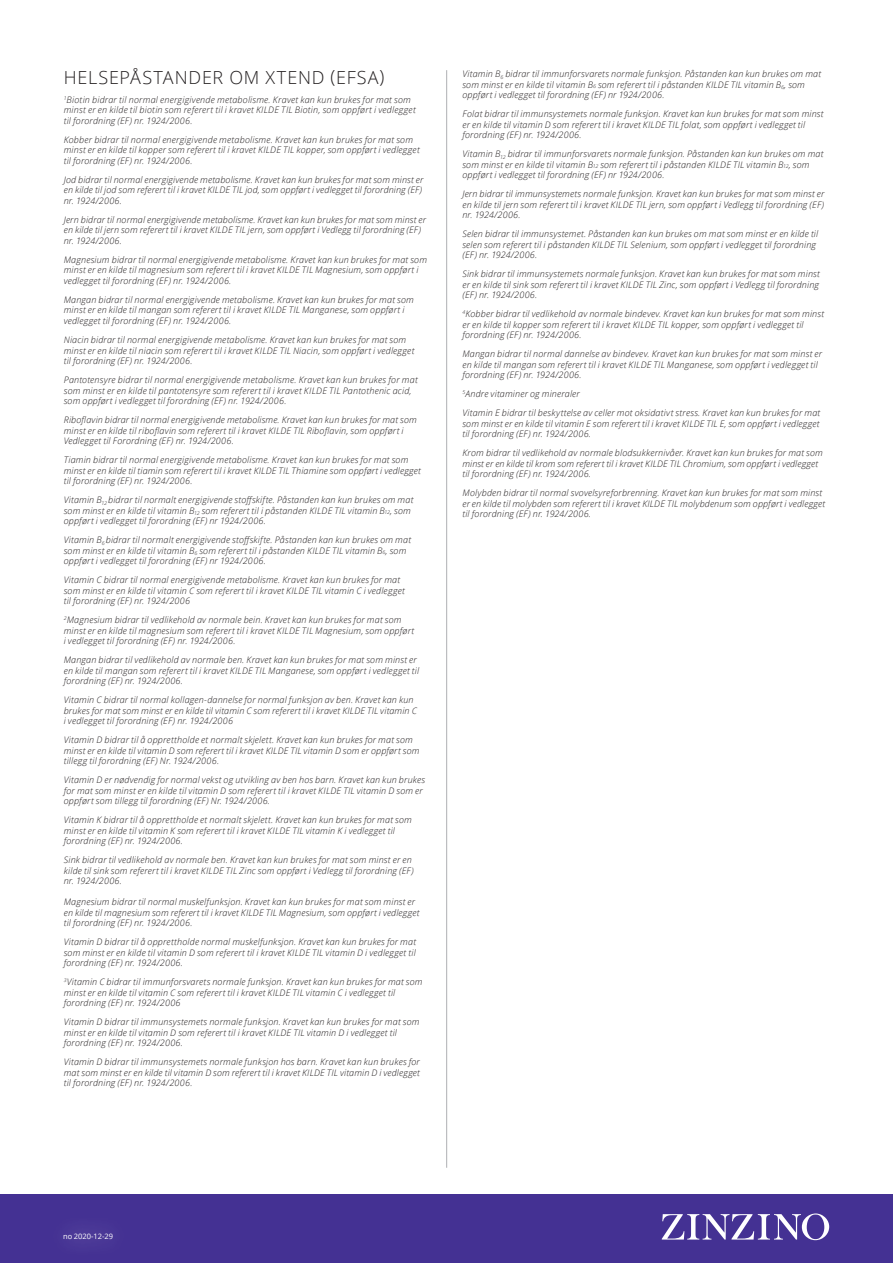
<style>
.page{position:relative;width:893px;height:1263px;background:#fff}
.page>*{position:absolute;margin:0;border:0;box-sizing:border-box;transform-origin:0 0}
.t1{font:300 18px "Open Sans";letter-spacing:.045em;color:#231f20}
.Brödtext_Health_Clai{font:italic 300 9px/10.5px "Open Sans";letter-spacing:.02em;color:#231f20}
.t2{font:7.5px "Open Sans";color:#fff}
.s1{font-size:5.25px}
</style>
<div class="page">
<hr style="left:446px;top:70px;width:1px;height:1098px;background:#aeafb3">
<div style="left:0;top:1194px;width:893px;height:69px;background:#443193"></div>
<svg style="left:662px;top:1213px;width:167px;height:27px"></svg>
<p class="t1" style="left:64px;top:65px;width:322px">HELSEPÅSTANDER OM XTEND (EFSA)</p>
<p class="Brödtext_Health_Clai" style="left:64px;top:94px;width:353px"><sup>1</sup>Biotin bidrar til normal energigivende metabolisme. Kravet kan kun brukes for mat som minst er en kilde til biotin som referert til i kravet KILDE TIL Biotin, som oppført i vedlegget til forordning (EF) nr. 1924/2006.</p>
<p class="Brödtext_Health_Clai" style="left:64px;top:134px;width:357px">Kobber bidrar til normal energigivende metabolisme. Kravet kan kun brukes for mat som minst er en kilde til kopper som referert til i kravet KILDE TIL kopper, som oppført i vedlegget til forordning (EF) nr. 1924/2006.</p>
<p class="Brödtext_Health_Clai" style="left:64px;top:174px;width:361px">Jod bidrar til normal energigivende metabolisme. Kravet kan kun brukes for mat som minst er en kilde til jod som referert til i kravet KILDE TIL jod, som oppført i vedlegget til forordning (EF) nr. 1924/2006.</p>
<p class="Brödtext_Health_Clai" style="left:64px;top:214px;width:364px">Jern bidrar til normal energigivende metabolisme. Kravet kan kun brukes for mat som minst er en kilde til jern som referert til i kravet KILDE TIL jern, som oppført i Vedlegg til forordning (EF) nr. 1924/2006.</p>
<p class="Brödtext_Health_Clai" style="left:64px;top:254px;width:365px">Magnesium bidrar til normal energigivende metabolisme. Kravet kan kun brukes for mat som minst er en kilde til magnesium som referert til i kravet KILDE TIL Magnesium, som oppført i vedlegget til forordning (EF) nr. 1924/2006.</p>
<p class="Brödtext_Health_Clai" style="left:64px;top:294px;width:352px">Mangan bidrar til normal energigivende metabolisme. Kravet kan kun brukes for mat som minst er en kilde til mangan som referert til i kravet KILDE TIL Manganese, som oppført i vedlegget til forordning (EF) nr. 1924/2006.</p>
<p class="Brödtext_Health_Clai" style="left:64px;top:334px;width:352px">Niacin bidrar til normal energigivende metabolisme. Kravet kan kun brukes for mat som minst er en kilde til niacin som referert til i kravet KILDE TIL Niacin, som oppført i vedlegget til forordning (EF) nr. 1924/2006.</p>
<p class="Brödtext_Health_Clai" style="left:64px;top:374px;width:355px">Pantotensyre bidrar til normal energigivende metabolisme. Kravet kan kun brukes for mat som minst er en kilde til pantotensyre som referert til i kravet KILDE TIL Pantothenic acid, som oppført i vedlegget til forordning (EF) nr. 1924/2006.</p>
<p class="Brödtext_Health_Clai" style="left:64px;top:414px;width:355px">Riboflavin bidrar til normal energigivende metabolisme. Kravet kan kun brukes for mat som minst er en kilde til riboflavin som referert til i kravet KILDE TIL Riboflavin, som oppført i<br>Vedlegget til Forordning (EF) nr. 1924/2006.</p>
<p class="Brödtext_Health_Clai" style="left:64px;top:454px;width:359px">Tiamin bidrar til normal energigivende metabolisme. Kravet kan kun brukes for mat som minst er en kilde til tiamin som referert til i kravet KILDE TIL Thiamine som oppført i vedlegget til forordning (EF) nr. 1924/2006.</p>
<p class="Brödtext_Health_Clai" style="left:64px;top:494px;width:351px">Vitamin B<sub>12</sub> bidrar til normalt energigivende stoffskifte. Påstanden kan kun brukes om mat som minst er en kilde til vitamin B<sub>12</sub> som referert til i påstanden KILDE TIL vitamin B<span class="s1">12</span>, som oppført i vedlegget til forordning (EF) nr 1924/2006.</p>
<p class="Brödtext_Health_Clai" style="left:64px;top:534px;width:349px">Vitamin B<sub>6</sub> bidrar til normalt energigivende stoffskifte. Påstanden kan kun brukes om mat som minst er en kilde til vitamin B<sub>6</sub> som referert til i påstanden KILDE TIL vitamin B<span class="s1">6</span>, som oppført i vedlegget til forordning (EF) nr 1924/2006.</p>
<p class="Brödtext_Health_Clai" style="left:64px;top:574px;width:342px">Vitamin C bidrar til normal energigivende metabolisme. Kravet kan kun brukes for mat som minst er en kilde til vitamin C som referert til i kravet KILDE TIL vitamin C i vedlegget til forordning (EF) nr. 1924/2006</p>
<p class="Brödtext_Health_Clai" style="left:64px;top:614px;width:352px"><sup>2</sup>Magnesium bidrar til vedlikehold av normale bein. Kravet kan kun brukes for mat som minst er en kilde til magnesium som referert til i kravet KILDE TIL Magnesium, som oppført i vedlegget til forordning (EF) nr. 1924/2006.</p>
<p class="Brödtext_Health_Clai" style="left:64px;top:654px;width:357px">Mangan bidrar til vedlikehold av normale ben. Kravet kan kun brukes for mat som minst er en kilde til mangan som referert til i kravet KILDE TIL Manganese, som oppført i vedlegget til forordning (EF) nr. 1924/2006.</p>
<p class="Brödtext_Health_Clai" style="left:64px;top:694px;width:355px">Vitamin C bidrar til normal kollagen-dannelse for normal funksjon av ben. Kravet kan kun brukes for mat som minst er en kilde til vitamin C som referert til i kravet KILDE TIL vitamin C i vedlegget til forordning (EF) nr. 1924/2006</p>
<p class="Brödtext_Health_Clai" style="left:64px;top:734px;width:357px">Vitamin D bidrar til å opprettholde et normalt skjelett. Kravet kan kun brukes for mat som minst er en kilde til vitamin D som referert til i kravet KILDE TIL vitamin D som er oppført som tillegg til forordning (EF) Nr. 1924/2006.</p>
<p class="Brödtext_Health_Clai" style="left:64px;top:774px;width:363px">Vitamin D er nødvendig for normal vekst og utvikling av ben hos barn. Kravet kan kun brukes for mat som minst er en kilde til vitamin D som referert til i kravet KILDE TIL vitamin D som er oppført som tillegg til forordning (EF) Nr. 1924/2006.</p>
<p class="Brödtext_Health_Clai" style="left:64px;top:814px;width:350px">Vitamin K bidrar til å opprettholde et normalt skjelett. Kravet kan kun brukes for mat som minst er en kilde til vitamin K som referert til i kravet KILDE TIL vitamin K i vedlegget til forordning (EF) nr. 1924/2006.</p>
<p class="Brödtext_Health_Clai" style="left:64px;top:854px;width:351px">Sink bidrar til vedlikehold av normale ben. Kravet kan kun brukes for mat som minst er en kilde til sink som referert til i kravet KILDE TIL Zinc som oppført i Vedlegg til forordning (EF) nr. 1924/2006.</p>
<p class="Brödtext_Health_Clai" style="left:64px;top:896px;width:357px">Magnesium bidrar til normal muskelfunksjon. Kravet kan kun brukes for mat som minst er en kilde til magnesium som referert til i kravet KILDE TIL Magnesium, som oppført i vedlegget til forordning (EF) nr. 1924/2006.</p>
<p class="Brödtext_Health_Clai" style="left:64px;top:936px;width:354px;text-align:justify">Vitamin D bidrar til å opprettholde normal muskelfunksjon. Kravet kan kun brukes for mat som minst er en kilde til vitamin D som referert til i kravet KILDE TIL vitamin D i vedlegget til forordning (EF) nr. 1924/2006.</p>
<p class="Brödtext_Health_Clai" style="left:64px;top:976px;width:360px"><sup>3</sup>Vitamin C bidrar til immunforsvarets normale funksjon. Kravet kan kun brukes for mat som minst er en kilde til vitamin C som referert til i kravet KILDE TIL vitamin C i vedlegget til forordning (EF) nr. 1924/2006</p>
<p class="Brödtext_Health_Clai" style="left:64px;top:1016px;width:357px">Vitamin D bidrar til immunsystemets normale funksjon. Kravet kan kun brukes for mat som minst er en kilde til vitamin D som referert til i kravet KILDE TIL vitamin D i vedlegget til forordning (EF) nr. 1924/2006.</p>
<p class="Brödtext_Health_Clai" style="left:64px;top:1056px;width:358px;text-align:justify">Vitamin D bidrar til immunsystemets normale funksjon hos barn. Kravet kan kun brukes for mat som minst er en kilde til vitamin D som referert til i kravet KILDE TIL vitamin D i vedlegget til forordning (EF) nr. 1924/2006.</p>
<p class="Brödtext_Health_Clai" style="left:462px;top:68px;width:360px">Vitamin B<sub>6</sub> bidrar til immunforsvarets normale funksjon. Påstanden kan kun brukes om mat som minst er en kilde til vitamin B<span class="s1">6</span> som referert til i påstanden KILDE TIL vitamin B<sub>6</sub>, som oppført i vedlegget til forordning (EF) nr 1924/2006.</p>
<p class="Brödtext_Health_Clai" style="left:462px;top:108px;width:363px">Folat bidrar til immunsystemets normale funksjon. Kravet kan kun brukes for mat som minst er en kilde til vitamin D som referert til i kravet KILDE TIL folat, som oppført i vedlegget til forordning (EF) nr. 1924/2006.</p>
<p class="Brödtext_Health_Clai" style="left:462px;top:148px;width:363px">Vitamin B<sub>12</sub> bidrar til immunforsvarets normale funksjon. Påstanden kan kun brukes om mat som minst er en kilde til vitamin B<span class="s1">12</span> som referert til i påstanden KILDE TIL vitamin B<span class="s1">12</span>, som oppført i vedlegget til forordning (EF) nr 1924/2006.</p>
<p class="Brödtext_Health_Clai" style="left:462px;top:188px;width:364px;text-align:justify">Jern bidrar til immunsystemets normale funksjon. Kravet kan kun brukes for mat som minst er en kilde til jern som referert til i kravet KILDE TIL jern, som oppført i Vedlegg til forordning (EF) nr. 1924/2006.</p>
<p class="Brödtext_Health_Clai" style="left:462px;top:228px;width:357px">Selen bidrar til immunsystemet. Påstanden kan kun brukes om mat som minst er en kilde til selen som referert til i påstanden KILDE TIL Selenium, som oppført i vedlegget til forordning (EF) nr. 1924/2006.</p>
<p class="Brödtext_Health_Clai" style="left:462px;top:268px;width:359px;text-align:justify">Sink bidrar til immunsystemets normale funksjon. Kravet kan kun brukes for mat som minst er en kilde til sink som referert til i kravet KILDE TIL Zinc, som oppført i Vedlegg til forordning (EF) nr. 1924/2006.</p>
<p class="Brödtext_Health_Clai" style="left:462px;top:308px;width:363px"><sup>4</sup>Kobber bidrar til vedlikehold av normale bindevev. Kravet kan kun brukes for mat som minst er en kilde til kopper som referert til i kravet KILDE TIL kopper, som oppført i vedlegget til forordning (EF) nr. 1924/2006.</p>
<p class="Brödtext_Health_Clai" style="left:462px;top:348px;width:361px">Mangan bidrar til normal dannelse av bindevev. Kravet kan kun brukes for mat som minst er en kilde til mangan som referert til i kravet KILDE TIL Manganese, som oppført i vedlegget til forordning (EF) nr. 1924/2006.</p>
<p class="Brödtext_Health_Clai" style="left:462px;top:388px;width:119px"><sup>5</sup>Andre vitaminer og mineraler</p>
<p class="Brödtext_Health_Clai" style="left:462px;top:407px;width:359px;text-align:justify">Vitamin E bidrar til beskyttelse av celler mot oksidativt stress. Kravet kan kun brukes for mat som minst er en kilde til vitamin E som referert til i kravet KILDE TIL E, som oppført i vedlegget til forordning (EF) nr. 1924/2006.</p>
<p class="Brödtext_Health_Clai" style="left:462px;top:447px;width:362px">Krom bidrar til vedlikehold av normale blodsukkernivåer. Kravet kan kun brukes for mat som minst er en kilde til krom som referert til i kravet KILDE TIL Chromium, som oppført i vedlegget til forordning (EF) nr. 1924/2006.</p>
<p class="Brödtext_Health_Clai" style="left:462px;top:487px;width:364px">Molybden bidrar til normal svovelsyreforbrenning. Kravet kan kun brukes for mat som minst er en kilde til molybden som referert til i kravet KILDE TIL molybdenum som oppført i vedlegget til forordning (EF) nr. 1924/2006.</p>
<p class="t2" style="left:63px;top:1231px;width:52px">no 2020-12-29</p>
</div>
